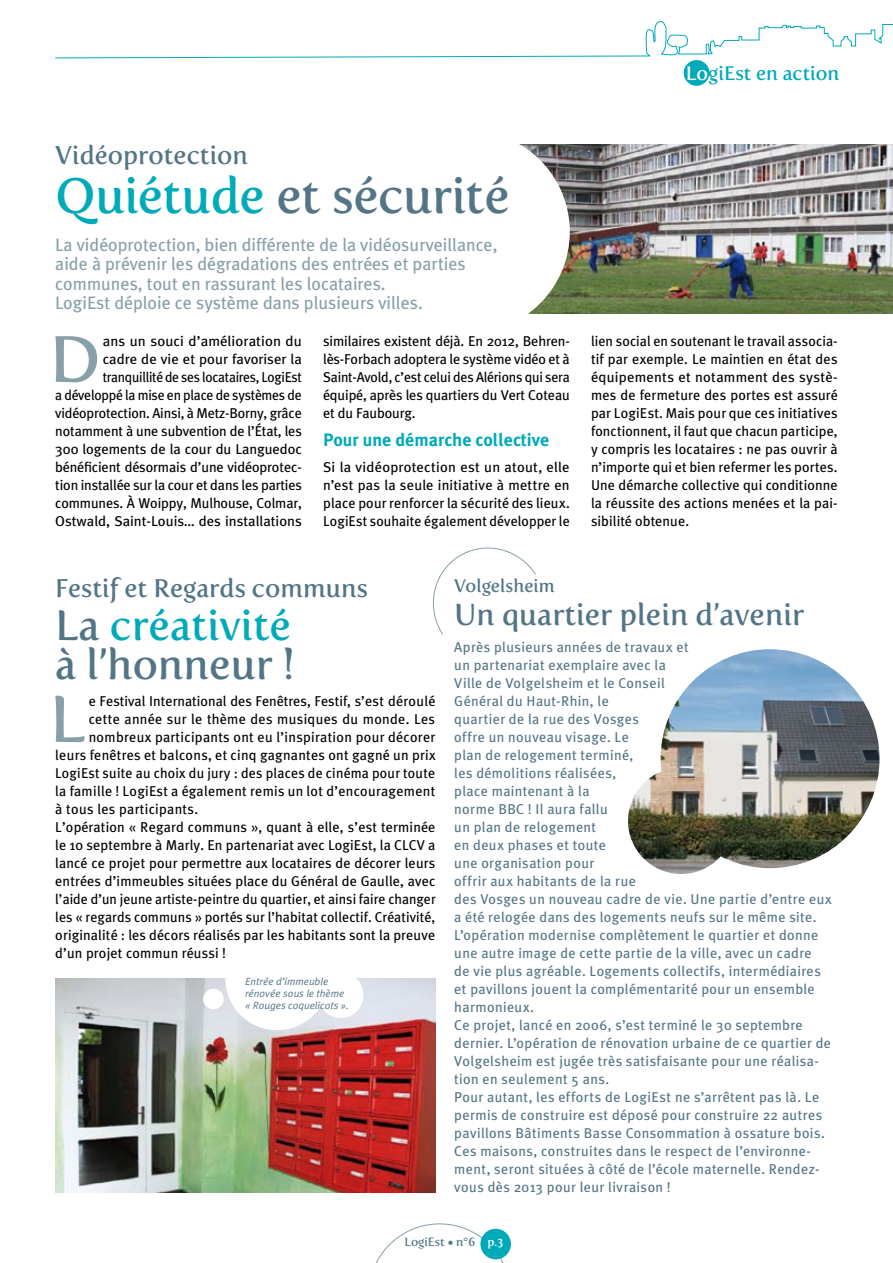
<style>
.page{position:relative;width:893px;height:1263px;background:#fff}
.page>*{position:absolute;margin:0;border:0;box-sizing:border-box;transform-origin:0 0}
.t1{font:65.1px "Fertigo Pro";color:#88a0a9}
.t2{font:49.5px "Fertigo Pro";letter-spacing:-.01em;color:#537586}
.t3{font:42px/39px "Fertigo Pro";color:#537586}
.t4{font:30px "Fertigo Pro";color:#537586}
.t5{font:25.5px "Fertigo Pro";color:#537586}
.t6{font:19.5px "Fertigo Pro";color:#00aab9}
.t7{font:18px/19.5px "Meta Plus";color:#88a0a9}
.t8{font:700 18px "Meta Plus";color:#00aab9}
.t9{font:18px "Fertigo Pro";color:#537586}
.t10{font:14.25px/18px "Meta Plus";letter-spacing:.005em;color:#000;text-align:justify}
.t11{font:14.25px/18px "Meta Plus";letter-spacing:.025em;color:#537586}
.t12{font:14.25px/18px "Meta Plus";letter-spacing:.005em;color:#000;text-align:right;scale:1.05 1}
.t13{font:12px "Fertigo Pro";color:#537586}
.t14{font:italic 10.5px/12px "Meta Plus Normal";color:#537586}
.s1{color:#fff}
.s2{color:#00aab9}
</style>
<div class="page">
<svg style="left:376px;top:1223px;width:131px;height:40px"></svg>
<div style="left:480px;top:1229px;width:31px;height:30px;background:#00aab9;border-radius:50%"></div>
<svg style="left:55px;top:21px;width:838px;height:51px"></svg>
<div style="left:684px;top:60px;width:25px;height:26px;background:#00aab9;border-radius:50%"></div>
<svg style="left:432px;top:547px;width:104px;height:88px"></svg>
<img style="left:522px;top:145px;width:371px;height:168px">
<div style="left:367px;top:130px;width:203px;height:203px;background:#fff;border-radius:50%"></div>
<img style="left:661px;top:649px;width:218px;height:219px;border-radius:109px">
<img style="left:55px;top:978px;width:380px;height:215px">
<div style="left:225px;top:927px;width:104px;height:103px;background:#fff;border-radius:50%"></div>
<div style="left:203px;top:989px;width:21px;height:20px;background:#fff;border-radius:50%"></div>
<div style="left:318px;top:972px;width:46px;height:46px;background:#fff;border-radius:50%"></div>
<img style="left:628px;top:768px;width:106px;height:106px;border-radius:53px">
<h3 class="t6" style="left:686px;top:62px;width:155px"><span class="s1">Lo</span>giEst en action</h3>
<h3 class="t5" style="left:55px;top:140px;width:194px">Vidéoprotection</h3>
<h2 class="t2" style="left:55px;top:167px;width:456px"><span class="s2">Quiétude</span> et sécurité</h2>
<p class="t7" style="left:55px;top:235px;width:444px">La vidéoprotection, bien différente de la vidéosurveillance, aide à prévenir les dégradations des entrées et parties communes, tout en rassurant les locataires.<br>LogiEst déploie ce système dans plusieurs villes.</p>
<h1 class="t1" style="left:49px;top:321px;width:53px">D</h1>
<p class="t12" style="left:55px;top:332px;width:236px">ans un souci d’amélioration du<br>cadre de vie et pour favoriser la tranquillité de ses locataires, LogiEst<br>a développé la mise en place de systèmes de vidéoprotection. Ainsi, à Metz-Borny, grâce notamment à une subvention de l’État, les 300 logements de la cour du Languedoc bénéficient désormais d’une vidéoprotec&shy;tion installée sur la cour et dans les parties communes. À Woippy, Mulhouse, Colmar, Ostwald, Saint-Louis… des installations</p>
<p class="t10" style="left:323px;top:332px;width:248px">similaires existent déjà. En 2012, Behren&shy;lès-Forbach adoptera le système vidéo et à Saint-Avold, c’est celui des Alérions qui sera équipé, après les quartiers du Vert Coteau et du Faubourg.</p>
<p class="t8" style="left:323px;top:429px;width:228px">Pour une démarche collective</p>
<p class="t10" style="left:323px;top:458px;width:248px">Si la vidéoprotection est un atout, elle n’est pas la seule initiative à mettre en place pour renforcer la sécurité des lieux.<br>LogiEst souhaite également développer le</p>
<p class="t10" style="left:591px;top:332px;width:248px">lien social en soutenant le travail associa&shy;tif par exemple. Le maintien en état des équipements et notamment des systè&shy;mes de fermeture des portes est assuré par LogiEst. Mais pour que ces initiatives fonctionnent, il faut que chacun participe, y compris les locataires : ne pas ouvrir à n’importe qui et bien refermer les portes.<br>Une démarche collective qui conditionne la réussite des actions menées et la pai&shy;sibilité obtenue.</p>
<h3 class="t5" style="left:55px;top:573px;width:314px">Festif et Regards communs</h3>
<h3 class="t3" style="left:55px;top:606px;width:241px">La <span class="s2">créativité </span>à l’honneur !</h3>
<h1 class="t1" style="left:49px;top:681px;width:38px">L</h1>
<p class="t10" style="left:89px;top:692px;width:348px">e Festival International des Fenêtres, Festif, s’est déroulé</p>
<p class="t10" style="left:89px;top:710px;width:348px">cette année sur le thème des musiques du monde. Les</p>
<p class="t10" style="left:89px;top:728px;width:348px">nombreux participants ont eu l’inspiration pour décorer</p>
<p class="t10" style="left:55px;top:746px;width:382px">leurs fenêtres et balcons, et cinq gagnantes ont gagné un prix</p>
<p class="t10" style="left:55px;top:764px;width:381px">LogiEst suite au choix du jury : des places de cinéma pour toute</p>
<p class="t10" style="left:55px;top:782px;width:381px">la famille ! LogiEst a également remis un lot d’encouragement</p>
<p class="t10" style="left:55px;top:800px;width:144px">à tous les participants.</p>
<p class="t10" style="left:55px;top:818px;width:382px">L’opération « Regard communs », quant à elle, s’est terminée</p>
<p class="t10" style="left:55px;top:836px;width:382px">le 10 septembre à Marly. En partenariat avec LogiEst, la CLCV a</p>
<p class="t10" style="left:55px;top:854px;width:382px">lancé ce projet pour permettre aux locataires de décorer leurs</p>
<p class="t10" style="left:55px;top:872px;width:382px">entrées d’immeubles situées place du Général de Gaulle, avec</p>
<p class="t10" style="left:55px;top:890px;width:382px">l’aide d’un jeune artiste-peintre du quartier, et ainsi faire changer</p>
<p class="t10" style="left:55px;top:908px;width:381px">les « regards communs » portés sur l’habitat collectif. Créativité,</p>
<p class="t10" style="left:55px;top:926px;width:382px">originalité : les décors réalisés par les habitants sont la preuve</p>
<p class="t10" style="left:55px;top:944px;width:172px">d’un projet commun réussi !</p>
<p class="t14" style="left:245px;top:975px;width:105px">Entrée d’immeuble rénovée sous le thème « Rouges coquelicots ».</p>
<p class="t9" style="left:454px;top:576px;width:102px">Volgelsheim</p>
<h3 class="t4" style="left:454px;top:597px;width:351px">Un quartier plein d’avenir</h3>
<p class="t11" style="left:454px;top:638px;width:379px">Après plusieurs années de travaux et<br>un partenariat exemplaire avec la<br>Ville de Volgelsheim et le Conseil<br>Général du Haut-Rhin, le<br>quartier de la rue des Vosges<br>offre un nouveau visage. Le<br>plan de relogement terminé,<br>les démolitions réalisées,<br>place maintenant à la<br>norme BBC ! Il aura fallu<br>un plan de relogement<br>en deux phases et toute<br>une organisation pour<br>offrir aux habitants de la rue<br>des Vosges un nouveau cadre de vie. Une partie d’entre eux a été relogée dans des logements neufs sur le même site.<br>L’opération modernise complètement le quartier et donne une autre image de cette partie de la ville, avec un cadre<br>de vie plus agréable. Logements collectifs, intermédiaires et pavillons jouent la complémentarité pour un ensemble harmonieux.<br>Ce projet, lancé en 2006, s’est terminé le 30 septembre dernier. L’opération de rénovation urbaine de ce quartier de Volgelsheim est jugée très satisfaisante pour une réalisa&shy;tion en seulement 5 ans.<br>Pour autant, les efforts de LogiEst ne s’arrêtent pas là. Le permis de construire est déposé pour construire 22 autres pavillons Bâtiments Basse Consommation à ossature bois.<br>Ces maisons, construites dans le respect de l’environne&shy;ment, seront situées à côté de l’école maternelle. Rendez&shy;vous dès 2013 pour leur livraison !</p>
<p class="t13" style="left:404px;top:1234px;width:101px">LogiEst • n°6 <span class="s1">p.3</span></p>
</div>
